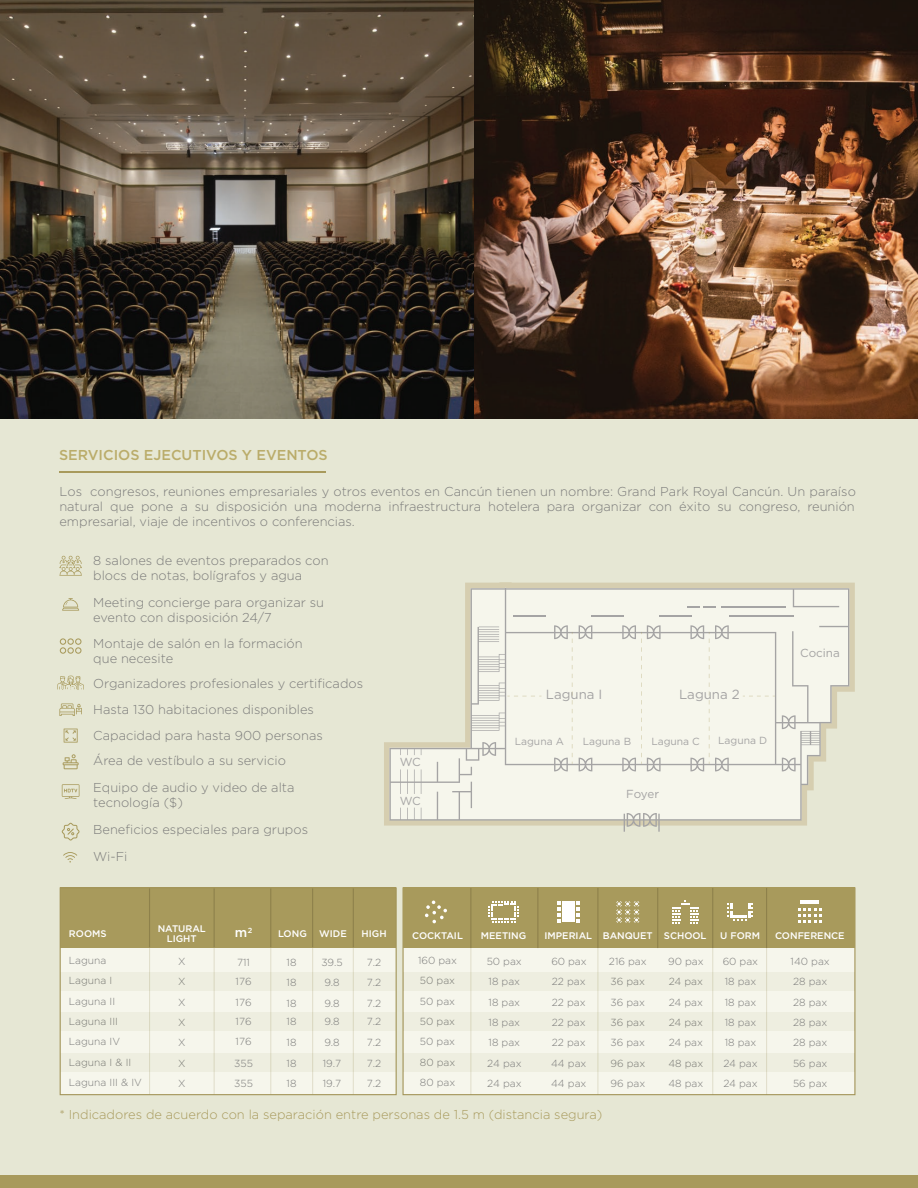
<style>
.page{position:relative;width:918px;height:1188px;background:#e6e7d4}
.page>*{position:absolute;margin:0;border:0;box-sizing:border-box;transform-origin:0 0}
.t1{font:500 14.25px "Gotham";color:#baac6a}
.t2{font:13.2px "Gotham";color:#a5a4a4}
.t3{font:500 13.05px "Gotham";color:#fff}
.t4{font:300 12.9px/15px "Gotham";color:#7b7b7a}
.t5{font:300 12.9px "Gotham";color:#a89a5c}
.t6{font:11.7px "Gotham";letter-spacing:-.01em;color:#a5a4a4}
.t7{font:10.35px "Gotham";color:#a5a4a4}
.t8{font:300 10.2px/20.4px "Gotham";color:#7b7b7a}
.t9{font:500 9.6px/9.6px "Gotham";color:#fff;text-align:center}
</style>
<div class="page">
<img style="left:0;top:0;width:475px;height:419px">
<img style="left:475px;top:0;width:443px;height:419px">
<svg style="left:384px;top:582px;width:471px;height:244px;fill:#d6ceb0"></svg>
<svg style="left:389px;top:588px;width:460px;height:244px;fill:#f6f6ec"></svg>
<hr style="left:729px;top:615px;width:64px;height:1px;background:#a5a4a4">
<hr style="left:660px;top:615px;width:32px;height:1px;background:#a5a4a4">
<hr style="left:592px;top:615px;width:32px;height:1px;background:#a5a4a4">
<hr style="left:514px;top:615px;width:32px;height:1px;background:#a5a4a4">
<hr style="left:721px;top:606px;width:64px;height:1px;background:#a5a4a4">
<svg style="left:687px;top:606px;width:29px;height:1px"></svg>
<svg style="left:641px;top:632px;width:1px;height:132px"></svg>
<svg style="left:709px;top:632px;width:1px;height:132px"></svg>
<svg style="left:572px;top:632px;width:1px;height:132px"></svg>
<svg style="left:507px;top:696px;width:35px;height:1px"></svg>
<svg style="left:743px;top:696px;width:32px;height:1px"></svg>
<div style="left:0;top:1175px;width:918px;height:13px;background:#a89a5c"></div>
<svg style="left:59px;top:556px;width:23px;height:20px"></svg>
<svg style="left:62px;top:784px;width:18px;height:15px"></svg>
<svg style="left:62px;top:823px;width:18px;height:18px"></svg>
<svg style="left:62px;top:598px;width:17px;height:13px"></svg>
<svg style="left:57px;top:676px;width:27px;height:14px"></svg>
<svg style="left:60px;top:638px;width:22px;height:16px"></svg>
<svg style="left:64px;top:729px;width:14px;height:14px"></svg>
<svg style="left:63px;top:754px;width:16px;height:15px"></svg>
<svg style="left:59px;top:703px;width:23px;height:13px"></svg>
<svg style="left:63px;top:852px;width:14px;height:11px"></svg>
<div style="left:60px;top:919px;width:336px;height:176px;background:#f6f6ec"></div>
<div style="left:60px;top:888px;width:336px;height:60px;background:#a89a5c"></div>
<hr style="left:149px;top:888px;width:1px;height:59px;background:#8e814b">
<hr style="left:214px;top:888px;width:1px;height:59px;background:#8e814b">
<hr style="left:270px;top:888px;width:1px;height:59px;background:#8e814b">
<hr style="left:312px;top:888px;width:1px;height:59px;background:#8e814b">
<hr style="left:353px;top:888px;width:1px;height:59px;background:#8e814b">
<hr style="left:149px;top:948px;width:1px;height:147px;background:#8e814b">
<hr style="left:214px;top:948px;width:1px;height:147px;background:#8e814b">
<hr style="left:270px;top:948px;width:1px;height:147px;background:#8e814b">
<hr style="left:312px;top:948px;width:1px;height:147px;background:#8e814b">
<hr style="left:353px;top:948px;width:1px;height:147px;background:#8e814b">
<div style="left:60px;top:972px;width:336px;height:19px;background:#eeeee0"></div>
<div style="left:60px;top:1012px;width:336px;height:19px;background:#eeeee0"></div>
<div style="left:60px;top:1053px;width:336px;height:19px;background:#eeeee0"></div>
<div style="left:403px;top:919px;width:452px;height:176px;background:#f6f6ec"></div>
<div style="left:403px;top:888px;width:452px;height:60px;background:#a89a5c"></div>
<hr style="left:470px;top:888px;width:1px;height:60px;background:#8e814b">
<hr style="left:597px;top:888px;width:1px;height:60px;background:#8e814b">
<hr style="left:657px;top:888px;width:1px;height:60px;background:#8e814b">
<hr style="left:470px;top:948px;width:1px;height:147px;background:#8e814b">
<hr style="left:597px;top:948px;width:1px;height:147px;background:#8e814b">
<hr style="left:537px;top:888px;width:1px;height:60px;background:#8e814b">
<hr style="left:712px;top:888px;width:1px;height:60px;background:#8e814b">
<hr style="left:712px;top:948px;width:1px;height:147px;background:#8e814b">
<hr style="left:766px;top:888px;width:1px;height:60px;background:#8e814b">
<hr style="left:766px;top:948px;width:1px;height:147px;background:#8e814b">
<div style="left:403px;top:972px;width:452px;height:19px;background:#eeeee0"></div>
<div style="left:403px;top:1012px;width:452px;height:19px;background:#eeeee0"></div>
<div style="left:403px;top:1053px;width:452px;height:19px;background:#eeeee0"></div>
<hr style="left:801px;top:901px;width:18px;height:3px;background:#fff">
<svg style="left:798px;top:908px;width:24px;height:15px"></svg>
<div style="left:562px;top:902px;width:6px;height:20px;background:#fff"></div>
<div style="left:568px;top:902px;width:6px;height:20px;background:#fff"></div>
<svg style="left:576px;top:902px;width:4px;height:20px"></svg>
<svg style="left:557px;top:902px;width:4px;height:20px"></svg>
<svg style="left:425px;top:901px;width:22px;height:22px"></svg>
<svg style="left:672px;top:900px;width:26px;height:24px"></svg>
<svg style="left:616px;top:901px;width:23px;height:22px"></svg>
<svg style="left:727px;top:903px;width:26px;height:18px"></svg>
<svg style="left:488px;top:901px;width:31px;height:21px"></svg>
<div style="left:60px;top:887px;width:337px;height:208px;border:1px solid #a39559"></div>
<hr style="left:59px;top:471px;width:267px;height:1px;background:#a89a5c">
<p class="t1" style="left:59px;top:447px;width:270px">SERVICIOS EJECUTIVOS Y EVENTOS</p>
<p class="t4" style="left:59px;top:484px;width:798px;text-align:justify">Los congresos, reuniones empresariales y otros eventos en Cancún tienen un nombre: Grand Park Royal Cancún. Un paraíso natural que pone a su disposición una moderna infraestructura hotelera para organizar con éxito su congreso, reunión empresarial, viaje de incentivos o conferencias.</p>
<p class="t4" style="left:93px;top:553px;width:237px">8 salones de eventos preparados con blocs de notas, bolígrafos y agua</p>
<p class="t4" style="left:93px;top:595px;width:232px">Meeting concierge para organizar su evento con disposición 24/7</p>
<p class="t4" style="left:93px;top:636px;width:211px">Montaje de salón en la formación que necesite</p>
<p class="t4" style="left:93px;top:670px;width:271px;line-height:25.8px">Organizadores profesionales y certificados Hasta 130 habitaciones disponibles Capacidad para hasta 900 personas<br>Área de vestíbulo a su servicio</p>
<p class="t4" style="left:93px;top:780px;width:203px">Equipo de audio y video de alta tecnología ($)</p>
<p class="t4" style="left:93px;top:816px;width:216px;line-height:27px">Beneficios especiales para grupos<br>Wi-Fi</p>
<p class="t6" style="left:400px;top:756px;width:23px">WC</p>
<p class="t6" style="left:400px;top:794px;width:23px">WC</p>
<p class="t2" style="left:546px;top:687px;width:58px">Laguna I</p>
<p class="t2" style="left:679px;top:687px;width:62px">Laguna 2</p>
<p class="t7" style="left:515px;top:736px;width:51px">Laguna A</p>
<p class="t7" style="left:583px;top:736px;width:50px">Laguna B</p>
<p class="t7" style="left:651px;top:736px;width:50px">Laguna C</p>
<p class="t7" style="left:718px;top:734px;width:51px">Laguna D</p>
<p class="t6" style="left:626px;top:787px;width:34px">Foyer</p>
<p class="t6" style="left:800px;top:647px;width:41px">Cocina</p>
<p class="t9" style="left:69px;top:929px;width:39px">ROOMS</p>
<p class="t9" style="left:158px;top:924px;width:50px">NATURAL<br>LIGHT</p>
<p class="t9" style="left:278px;top:929px;width:30px">LONG</p>
<p class="t9" style="left:319px;top:929px;width:29px">WIDE</p>
<p class="t9" style="left:362px;top:929px;width:27px">HIGH</p>
<p class="t8" style="left:69px;top:950px;width:74px">Laguna<br>Laguna I<br>Laguna II<br>Laguna III<br>Laguna IV<br>Laguna I &amp; II<br>Laguna III &amp; IV</p>
<p class="t8" style="left:178px;top:951px;width:9px;text-align:justify">X X X X X X X</p>
<p class="t8" style="left:418px;top:950px;width:40px">160 pax<br>50 pax<br>50 pax<br>50 pax<br>50 pax<br>80 pax<br>80 pax</p>
<p class="t8" style="left:609px;top:951px;width:39px">216 pax<br>36 pax<br>36 pax<br>36 pax<br>36 pax<br>96 pax<br>96 pax</p>
<p class="t8" style="left:668px;top:951px;width:37px;text-align:justify">90 pax 24 pax 24 pax 24 pax 24 pax 48 pax 48 pax</p>
<p class="t3" style="left:235px;top:925px;width:19px">m<sup>2</sup></p>
<p class="t9" style="left:412px;top:930px;width:52px">COCKTAIL</p>
<p class="t9" style="left:545px;top:930px;width:110px">IMPERIAL BANQUET</p>
<p class="t9" style="left:720px;top:930px;width:41px">U FORM</p>
<p class="t9" style="left:775px;top:930px;width:71px">CONFERENCE</p>
<p class="t8" style="left:723px;top:951px;width:37px">60 pax<br>18 pax<br>18 pax<br>18 pax<br>18 pax<br>24 pax<br>24 pax</p>
<p class="t8" style="left:791px;top:951px;width:41px">140 pax<br>28 pax<br>28 pax<br>28 pax<br>28 pax<br>56 pax<br>56 pax</p>
<p class="t9" style="left:481px;top:930px;width:47px">MEETING</p>
<p class="t9" style="left:664px;top:930px;width:44px">SCHOOL</p>
<p class="t8" style="left:487px;top:951px;width:36px">50 pax<br>18 pax<br>18 pax<br>18 pax<br>18 pax<br>24 pax<br>24 pax</p>
<p class="t8" style="left:551px;top:951px;width:37px;text-align:justify">60 pax 22 pax 22 pax 22 pax 22 pax 44 pax 44 pax</p>
<p class="t8" style="left:237px;top:952px;width:14px">711</p>
<p class="t8" style="left:321px;top:952px;width:23px">39.5</p>
<p class="t8" style="left:287px;top:952px;width:11px">18</p>
<p class="t8" style="left:367px;top:952px;width:16px">7.2</p>
<p class="t8" style="left:236px;top:971px;width:18px">176</p>
<p class="t8" style="left:324px;top:972px;width:17px">9.8</p>
<p class="t8" style="left:287px;top:972px;width:11px">18</p>
<p class="t8" style="left:367px;top:972px;width:16px">7.2</p>
<p class="t8" style="left:236px;top:993px;width:18px;line-height:18.9px">176<br>176</p>
<p class="t8" style="left:234px;top:1053px;width:20px">355</p>
<p class="t8" style="left:324px;top:993px;width:17px;line-height:18.9px">9.8<br>9.8</p>
<p class="t8" style="left:323px;top:1053px;width:20px">19.7</p>
<p class="t8" style="left:287px;top:993px;width:11px;line-height:18.9px">18<br>18</p>
<p class="t8" style="left:287px;top:1053px;width:11px">18</p>
<p class="t8" style="left:367px;top:993px;width:16px;line-height:18.9px">7.2<br>7.2</p>
<p class="t8" style="left:367px;top:1053px;width:16px">7.2</p>
<p class="t8" style="left:236px;top:1031px;width:18px">176</p>
<p class="t8" style="left:324px;top:1032px;width:17px">9.8</p>
<p class="t8" style="left:287px;top:1032px;width:11px">18</p>
<p class="t8" style="left:367px;top:1032px;width:16px">7.2</p>
<p class="t8" style="left:234px;top:1073px;width:20px">355</p>
<p class="t8" style="left:323px;top:1073px;width:20px">19.7</p>
<p class="t8" style="left:287px;top:1073px;width:11px">18</p>
<p class="t8" style="left:367px;top:1073px;width:16px">7.2</p>
<p class="t5" style="left:59px;top:1107px;width:545px">* Indicadores de acuerdo con la separación entre personas de 1.5 m (distancia segura)</p>
</div>
